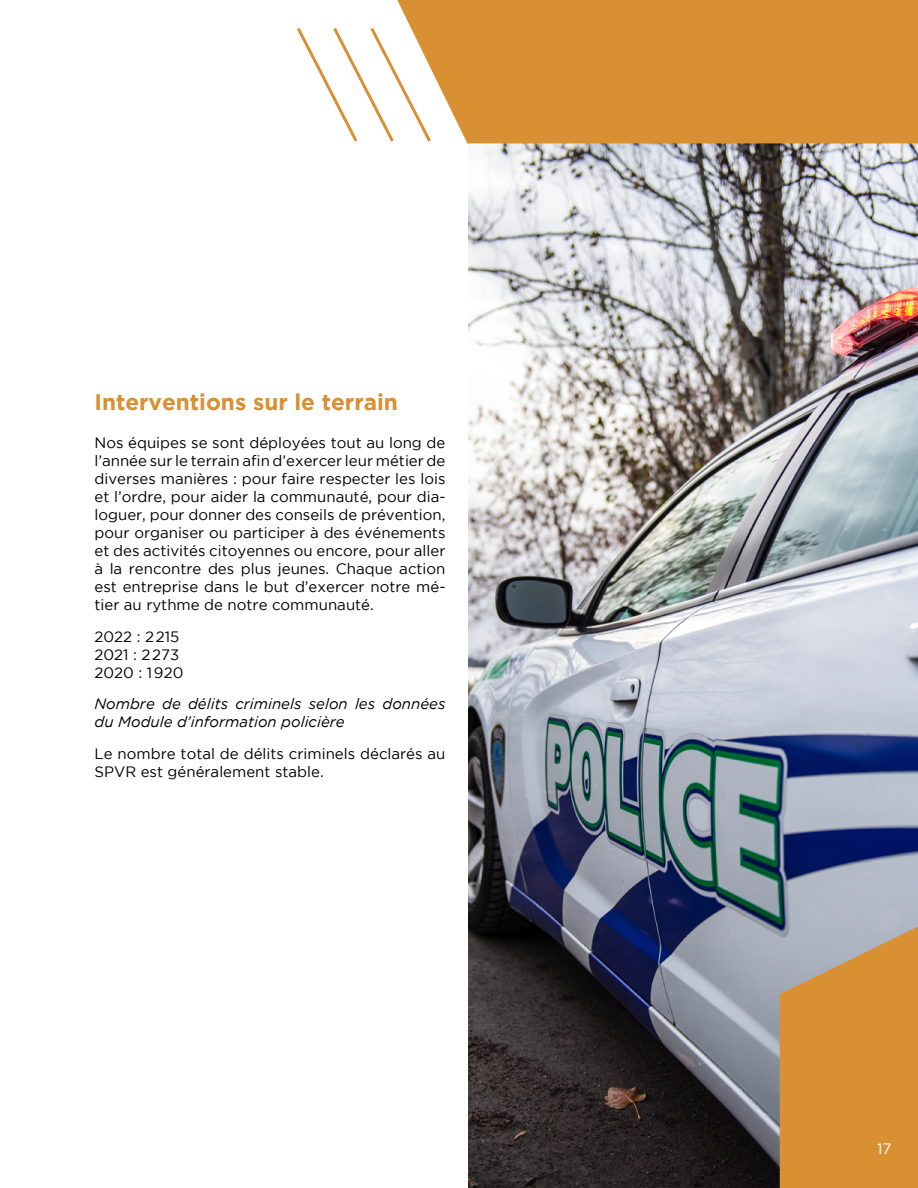
<style>
.page{position:relative;width:918px;height:1188px;background:#fff}
.page>*{position:absolute;margin:0;border:0;box-sizing:border-box;transform-origin:0 0}
.t1{font:700 22.5px "Gotham";color:#d89032}
.t2{font:15px/18px "Gotham";color:#000}
.t3{font:italic 15px/18px "Gotham";color:#000}
.t4{font:15px "Gotham";color:#fff}
</style>
<div class="page">
<img style="left:469px;top:143px;width:449px;height:1045px">
<svg style="left:780px;top:892px;width:138px;height:296px;background:#cd9752"></svg>
<div style="left:397px;top:0;width:521px;height:143px;background:#d89032"></div>
<svg style="left:297px;top:25px;width:137px;height:118px"></svg>
<h1 class="t1" style="left:94px;top:389px;width:305px">Interventions sur le terrain</h1>
<p class="t2" style="left:94px;top:434px;width:353px;text-align:justify">Nos équipes se sont déployées tout au long de l’année sur le terrain afin d’exercer leur métier de diverses manières : pour faire respecter les lois et l’ordre, pour aider la communauté, pour dia&shy;loguer, pour donner des conseils de prévention, pour organiser ou participer à des événements et des activités citoyennes ou encore, pour aller à la rencontre des plus jeunes. Chaque action est entreprise dans le but d’exercer notre mé&shy;tier au rythme de notre communauté.</p>
<p class="t2" style="left:94px;top:627px;width:90px">2022 : 2215<br>2021 : 2273<br>2020 : 1920</p>
<p class="t3" style="left:94px;top:695px;width:352px">Nombre de délits criminels selon les données du Module d’information policière</p>
<p class="t2" style="left:94px;top:744px;width:352px">Le nombre total de délits criminels déclarés au<br>SPVR est généralement stable.</p>
<p class="t4" style="left:877px;top:1141px;width:16px">17</p>
</div>
